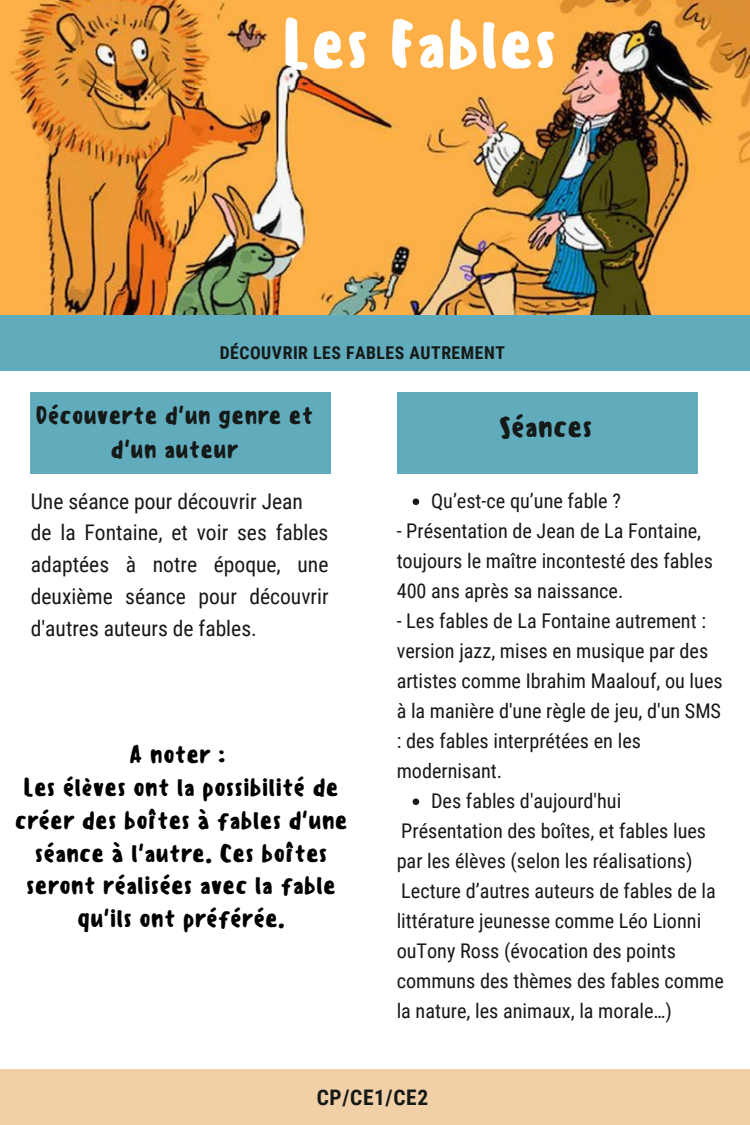
<style>
.page{position:relative;width:750px;height:1125px;background:#fff}
.page>*{position:absolute;margin:0;border:0;box-sizing:border-box;transform-origin:0 0}
.t1{font:500 65.25px "Sensei";color:#fff}
.t2{font:500 28.12px "Sensei";color:#151917}
.t3{font:500 24px/32.8px "Sensei";color:#000;text-align:center}
.t4{font:500 24px/33.6px "Sensei";color:#151917;text-align:center}
.t5{font:21.62px/31.9px "Roboto Condensed";color:#151917}
.t6{font:700 21.38px "Roboto Condensed";letter-spacing:.03em;color:#151917}
.t7{font:20.25px/30px "Roboto Condensed";color:#151917}
.t8{font:700 17.62px "Roboto Condensed";letter-spacing:.03em;color:#151917}
</style>
<div class="page">
<img style="left:0;top:0;width:750px;height:316px">
<div style="left:30px;top:392px;width:301px;height:82px;background:#60abbc"></div>
<div style="left:0;top:1069px;width:750px;height:56px;background:#f1cfa7"></div>
<div style="left:397px;top:392px;width:301px;height:82px;background:#60abbc"></div>
<div style="left:0;top:316px;width:750px;height:55px;background:#60abbc"></div>
<svg style="left:413px;top:498px;width:6px;height:7px"></svg>
<svg style="left:413px;top:798px;width:6px;height:7px"></svg>
<h1 class="t1" style="left:282px;top:6px;width:277px">Les Fables</h1>
<p class="t8" style="left:220px;top:343px;width:287px">DÉCOUVRIR LES FABLES AUTREMENT</p>
<p class="t4" style="left:35px;top:399px;width:279px">Découverte d'un genre et d'un auteur</p>
<h2 class="t2" style="left:499px;top:410px;width:95px">Séances</h2>
<p class="t5" style="left:31px;top:485px;width:299px">Une séance pour découvrir Jean de la Fontaine, et voir ses fables adaptées à notre époque, une deuxième séance pour découvrir d'autres auteurs de fables.</p>
<p class="t7" style="left:431px;top:486px;width:191px">Qu’est-ce qu’une fable ?</p>
<p class="t7" style="left:397px;top:516px;width:318px">- Présentation de Jean de La Fontaine, toujours le maître incontesté des fables<br>400 ans après sa naissance.</p>
<p class="t7" style="left:397px;top:606px;width:328px">- Les fables de La Fontaine autrement : version jazz, mises en musique par des artistes comme Ibrahim Maalouf, ou lues à la manière d'une règle de jeu, d'un SMS : des fables interprétées en les modernisant.</p>
<p class="t3" style="left:15px;top:738px;width:334px">A noter :<br>Les élèves ont la possibilité de créer des boîtes à fables d'une séance à l'autre. Ces boîtes seront réalisées avec la fable qu'ils ont préférée.</p>
<p class="t7" style="left:431px;top:786px;width:192px">Des fables d'aujourd'hui</p>
<p class="t7" style="left:397px;top:816px;width:329px">Présentation des boîtes, et fables lues par les élèves (selon les réalisations)<br>Lecture d’autres auteurs de fables de la littérature jeunesse comme Léo Lionni ouTony Ross (évocation des points communs des thèmes des fables comme la nature, les animaux, la morale…)</p>
<p class="t6" style="left:317px;top:1085px;width:113px">CP/CE1/CE2</p>
</div>
